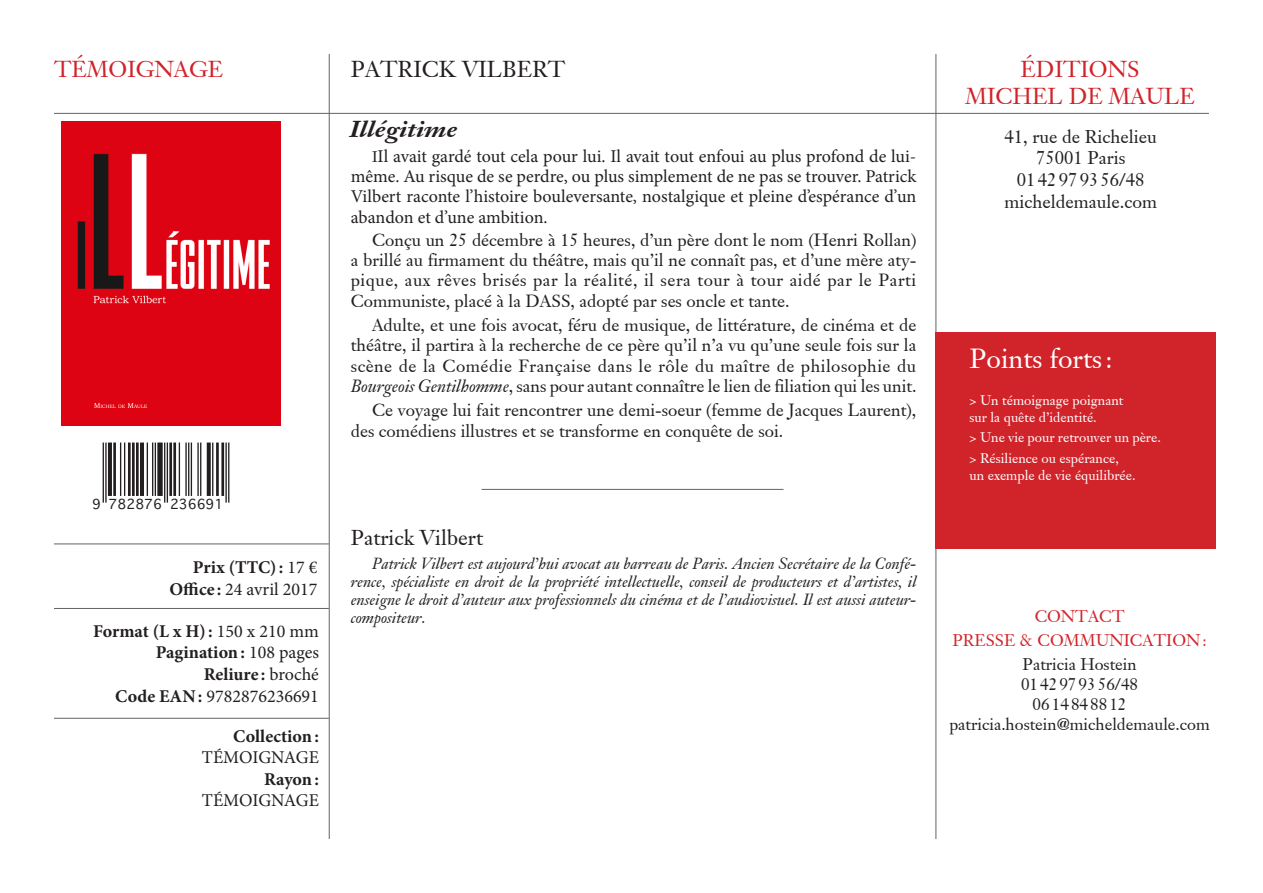
<style>
.page{position:relative;width:1263px;height:893px;background:#fff}
.page>*{position:absolute;margin:0;border:0;box-sizing:border-box;transform-origin:0 0}
.t1{font:27px "Janson S Si";color:#fff}
.t2{font:22.5px "Janson S Si";color:#d1232a}
.t3{font:22.5px "Janson S Si";color:#231f20}
.t4{font:italic 700 22.5px "Janson S Si";color:#231f20;scale:1.15 1}
.t5{font:21px "Janson S Si";color:#231f20}
.t6{font:18px/20.2px "Minion Pro";color:#231f20;text-align:justify}
.t7{font:700 18px "Minion Pro";color:#231f20}
.t8{font:18px "Janson S Si";color:#231f20}
.texte_quatrieme_regu{font:17.25px/20.2px "Janson S Si";color:#231f20;text-align:justify}
.t9{font:16.5px "Janson S Si";color:#231f20}
.t10{font:16.5px "Janson S Si";color:#d1232a}
.t11{font:italic 15.75px/18px "Janson S Si";color:#231f20;text-align:justify}
.t12{font:13.5px/16.5px "Janson S Si";color:#fff}
.t13{font:13.35px "Geneva";color:#231f20}
.s1{font-weight:400}
.s2{font-weight:700}
.s3{font-family:"Janson S Si";font-size:15px}
.s4{font-style:italic}
</style>
<div class="page">
<img style="left:62px;top:122px;width:219px;height:303px">
<hr style="left:103px;top:443px;width:1px;height:60px;background:#231f20">
<hr style="left:105px;top:443px;width:2px;height:60px;background:#231f20">
<hr style="left:108px;top:443px;width:1px;height:53px;background:#231f20">
<hr style="left:109px;top:443px;width:2px;height:53px;background:#231f20">
<hr style="left:111px;top:443px;width:1px;height:53px;background:#231f20">
<hr style="left:113px;top:443px;width:2px;height:53px;background:#231f20">
<hr style="left:115px;top:443px;width:1px;height:53px;background:#231f20">
<hr style="left:120px;top:443px;width:1px;height:53px;background:#231f20">
<hr style="left:124px;top:443px;width:1px;height:53px;background:#231f20">
<hr style="left:128px;top:443px;width:1px;height:53px;background:#231f20">
<hr style="left:129px;top:443px;width:2px;height:53px;background:#231f20">
<hr style="left:132px;top:443px;width:1px;height:53px;background:#231f20">
<hr style="left:133px;top:443px;width:2px;height:53px;background:#231f20">
<hr style="left:136px;top:443px;width:1px;height:53px;background:#231f20">
<hr style="left:137px;top:443px;width:2px;height:53px;background:#231f20">
<hr style="left:140px;top:443px;width:1px;height:53px;background:#231f20">
<hr style="left:141px;top:443px;width:2px;height:53px;background:#231f20">
<hr style="left:143px;top:443px;width:1px;height:53px;background:#231f20">
<hr style="left:147px;top:443px;width:1px;height:53px;background:#231f20">
<hr style="left:152px;top:443px;width:1px;height:53px;background:#231f20">
<hr style="left:155px;top:443px;width:1px;height:53px;background:#231f20">
<hr style="left:157px;top:443px;width:2px;height:53px;background:#231f20">
<hr style="left:159px;top:443px;width:1px;height:53px;background:#231f20">
<hr style="left:160px;top:443px;width:1px;height:53px;background:#231f20">
<hr style="left:161px;top:443px;width:2px;height:53px;background:#231f20">
<hr style="left:164px;top:443px;width:1px;height:60px;background:#231f20">
<hr style="left:167px;top:443px;width:1px;height:60px;background:#231f20">
<hr style="left:169px;top:443px;width:2px;height:53px;background:#231f20">
<hr style="left:171px;top:443px;width:1px;height:53px;background:#231f20">
<hr style="left:173px;top:443px;width:2px;height:53px;background:#231f20">
<hr style="left:175px;top:443px;width:1px;height:53px;background:#231f20">
<hr style="left:179px;top:443px;width:1px;height:53px;background:#231f20">
<hr style="left:185px;top:443px;width:2px;height:53px;background:#231f20">
<hr style="left:188px;top:443px;width:1px;height:53px;background:#231f20">
<hr style="left:191px;top:443px;width:1px;height:53px;background:#231f20">
<hr style="left:197px;top:443px;width:2px;height:53px;background:#231f20">
<hr style="left:200px;top:443px;width:1px;height:53px;background:#231f20">
<hr style="left:207px;top:443px;width:1px;height:53px;background:#231f20">
<hr style="left:208px;top:443px;width:1px;height:53px;background:#231f20">
<hr style="left:209px;top:443px;width:2px;height:53px;background:#231f20">
<hr style="left:212px;top:443px;width:1px;height:53px;background:#231f20">
<hr style="left:216px;top:443px;width:1px;height:53px;background:#231f20">
<hr style="left:217px;top:443px;width:2px;height:53px;background:#231f20">
<hr style="left:221px;top:443px;width:2px;height:53px;background:#231f20">
<hr style="left:223px;top:443px;width:1px;height:53px;background:#231f20">
<hr style="left:225px;top:443px;width:2px;height:60px;background:#231f20">
<hr style="left:228px;top:443px;width:1px;height:60px;background:#231f20">
<hr style="left:935px;top:54px;width:1px;height:785px;background:#636366">
<hr style="left:329px;top:54px;width:1px;height:785px;background:#636366">
<hr style="left:54px;top:113px;width:1155px;height:1px;background:#636366">
<hr style="left:482px;top:489px;width:301px;height:1px;background:#636366">
<hr style="left:54px;top:544px;width:275px;height:1px;background:#636366">
<hr style="left:54px;top:608px;width:275px;height:1px;background:#636366">
<hr style="left:54px;top:718px;width:275px;height:1px;background:#636366">
<div style="left:935px;top:332px;width:281px;height:217px;background:#d1232a"></div>
<p class="t2" style="left:54px;top:54px;width:171px">TÉMOIGNAGE</p>
<p class="t13" style="left:92px;top:493px;width:133px">9 782876 236691</p>
<p class="t7" style="left:193px;top:554px;width:126px">Prix (TTC): <span class="s1">17 €</span></p>
<p class="t6" style="left:170px;top:579px;width:149px"><span class="s2">Office :</span> 24 avril 2017</p>
<p class="t7" style="left:93px;top:618px;width:227px">Format (L x H): <span class="s1">150 x 210 mm</span></p>
<p class="t7" style="left:156px;top:640px;width:165px">Pagination: <span class="s1">108 pages</span></p>
<p class="t7" style="left:204px;top:661px;width:117px">Reliure : <span class="s1">broché</span></p>
<p class="t6" style="left:115px;top:686px;width:205px"><span class="s2">Code EAN:</span> 9782876236691</p>
<p class="t7" style="left:233px;top:723px;width:87px">Collection:</p>
<p class="t6" style="left:202px;top:747px;width:119px">TÉMOIGNAGE</p>
<p class="t7" style="left:264px;top:766px;width:56px">Rayon:</p>
<p class="t6" style="left:202px;top:790px;width:119px">TÉMOIGNAGE</p>
<p class="t3" style="left:351px;top:54px;width:216px">PATRICK VILBERT</p>
<p class="t4" style="left:349px;top:114px;width:96px">Illégitime</p>
<p class="t6" style="left:351px;top:146px;width:567px;text-indent:21px"><span class="s3">I</span>Il avait gardé tout cela pour lui. Il avait tout enfoui au plus profond de lui&shy;même. Au risque de se perdre, ou plus simplement de ne pas se trouver. Patrick Vilbert raconte l’histoire bouleversante, nostalgique et pleine d’espérance d’un abandon et d’une ambition.</p>
<p class="texte_quatrieme_regu" style="left:351px;top:230px;width:567px;text-indent:21px">Conçu un 25 décembre à 15 heures, d’un père dont le nom (Henri Rollan) a brillé au firmament du théâtre, mais qu’il ne connaît pas, et d’une mère aty&shy;pique, aux rêves brisés par la réalité, il sera tour à tour aidé par le Parti Communiste, placé à la DASS, adopté par ses oncle et tante.</p>
<p class="texte_quatrieme_regu" style="left:351px;top:315px;width:567px;text-indent:21px">Adulte, et une fois avocat, féru de musique, de littérature, de cinéma et de théâtre, il partira à la recherche de ce père qu’il n’a vu qu’une seule fois sur la scène de la Comédie Française dans le rôle du maître de philosophie du <span class="s4">Bourgeois Gentilhomme</span>, sans pour autant connaître le lien de filiation qui les unit.</p>
<p class="texte_quatrieme_regu" style="left:351px;top:400px;width:567px;text-indent:21px">Ce voyage lui fait rencontrer une demi-soeur (femme de Jacques Laurent), des comédiens illustres et se transforme en conquête de soi.</p>
<p class="t5" style="left:351px;top:525px;width:134px">Patrick Vilbert</p>
<p class="t11" style="left:351px;top:555px;width:567px;text-indent:21px">Patrick Vilbert est aujourd’hui avocat au barreau de Paris. Ancien Secrétaire de la Confé&shy;rence, spécialiste en droit de la propriété intellectuelle, conseil de producteurs et d’artistes, il enseigne le droit d’auteur aux professionnels du cinéma et de l’audiovisuel. Il est aussi auteur&shy;compositeur.</p>
<p class="t2" style="left:1020px;top:54px;width:121px">ÉDITIONS</p>
<p class="t2" style="left:965px;top:81px;width:231px">MICHEL DE MAULE</p>
<p class="t8" style="left:1004px;top:125px;width:154px">41, rue de Richelieu</p>
<p class="t8" style="left:1036px;top:146px;width:91px">75001 Paris</p>
<p class="t8" style="left:1017px;top:168px;width:129px">0142979356/48</p>
<p class="t8" style="left:1004px;top:190px;width:154px">micheldemaule.com</p>
<p class="t1" style="left:969px;top:341px;width:144px">Points forts:</p>
<p class="t12" style="left:969px;top:392px;width:155px">&gt; Un témoignage poignant sur la quête d’identité.</p>
<p class="t12" style="left:969px;top:429px;width:193px">&gt; Une vie pour retrouver un père.</p>
<p class="t12" style="left:969px;top:450px;width:167px">&gt; Résilience ou espérance, un exemple de vie équilibrée.</p>
<p class="t10" style="left:1035px;top:606px;width:91px">CONTACT</p>
<p class="t10" style="left:952px;top:630px;width:256px">PRESSE &amp; COMMUNICATION:</p>
<p class="t9" style="left:1022px;top:654px;width:115px">Patricia Hostein</p>
<p class="t9" style="left:1021px;top:674px;width:119px">0142979356/48</p>
<p class="t9" style="left:1033px;top:693px;width:95px">0614848812</p>
<p class="t9" style="left:949px;top:713px;width:262px">patricia.hostein@micheldemaule.com</p>
</div>
